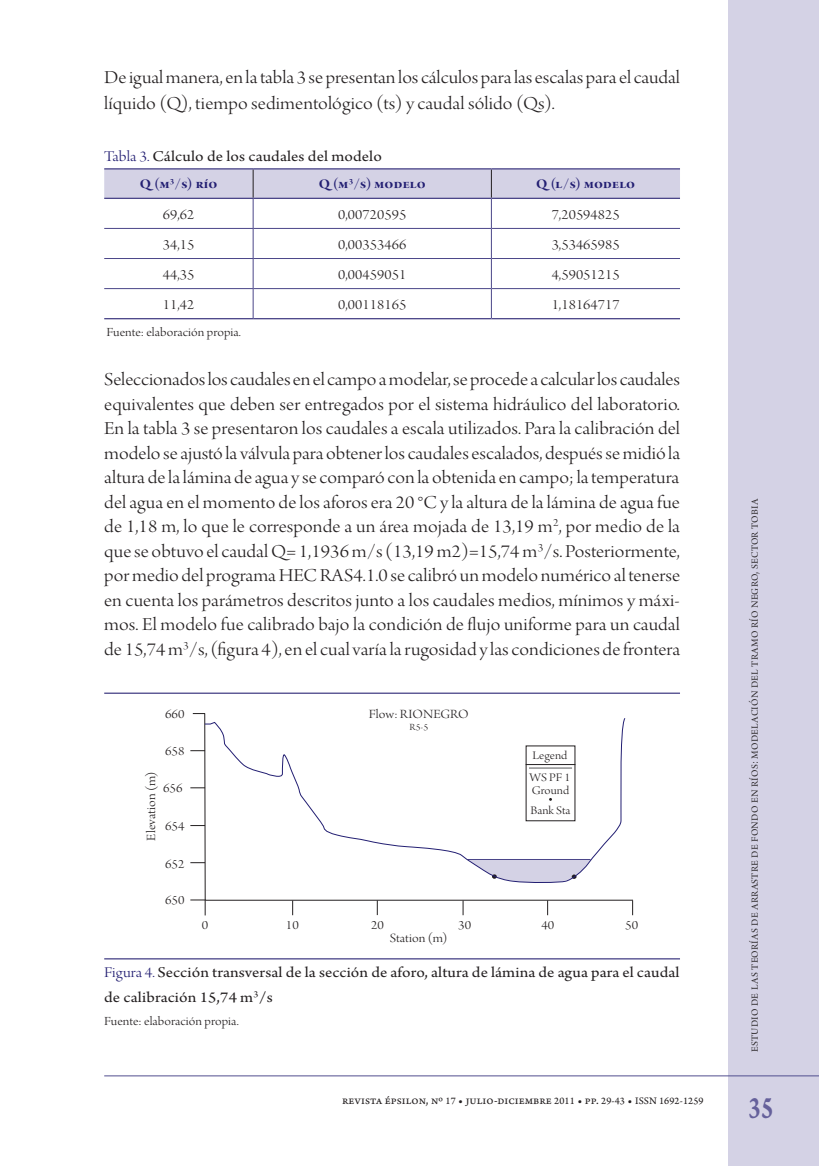
<style>
.page{position:relative;width:819px;height:1166px;background:#fff}
.page>*{position:absolute;margin:0;border:0;box-sizing:border-box;transform-origin:0 0}
.t1{font:31.5px "Arno Pro Smbd Caption";color:#65609b;scale:.75 1}
.t2{font:19.25px/24.5px "Arno Pro Light Display";letter-spacing:.005em;color:#231f20;scale:1.1 1}
.t3{font:15.75px/24.5px "Arno Pro";letter-spacing:.005em;color:#231f20;scale:1.1 1}
.t4{font:14.88px "Arno Pro Light Display";letter-spacing:.005em;color:#231f20;scale:1.1 1}
.t5{font:14px "Arno Pro Light Display";letter-spacing:.015em;color:#231f20}
.t6{font:14px "Arno Pro Bold Display";letter-spacing:.015em;color:#221e72;scale:1.1 1}
.t7{font:13.3px "Arno Pro Light Display";letter-spacing:.005em;color:#231f20;scale:1.1 1}
.t8{font:13.12px "Arno Pro Light Display";letter-spacing:.005em;color:#231f20;scale:1.1 1}
.t9{font:12.25px "Arno Pro Sm Text";letter-spacing:.01em;color:#231f20}
.t10{font:12.25px/22.2px "Arno Pro Light Display";letter-spacing:.005em;color:#231f20;scale:1.1 1}
.t11{font:9.97px "Arno Pro Light Display";color:#231f20;scale:1.1 1}
.s1{font-family:"Arno Pro Light Display";color:#221e72}
.s2{font-size:10.5px}
</style>
<div class="page">
<div style="left:728px;top:0;width:91px;height:1166px;background:#d4d2e5"></div>
<hr style="left:104px;top:1075px;width:715px;height:1px;background:#514e8f">
<hr style="left:104px;top:168px;width:149px;height:1px;background:#4b4689">
<hr style="left:253px;top:168px;width:238px;height:1px;background:#4b4689">
<hr style="left:491px;top:168px;width:189px;height:1px;background:#4b4689">
<svg style="left:104px;top:169px;width:576px;height:149px"></svg>
<hr style="left:104px;top:318px;width:149px;height:1px;background:#4b4689">
<hr style="left:253px;top:318px;width:238px;height:1px;background:#4b4689">
<hr style="left:491px;top:318px;width:189px;height:1px;background:#4b4689">
<hr style="left:104px;top:692px;width:576px;height:2px;background:#4b4689">
<hr style="left:104px;top:958px;width:576px;height:1px;background:#4b4689">
<svg style="left:190px;top:862px;width:14px;height:1px"></svg>
<svg style="left:190px;top:787px;width:14px;height:1px"></svg>
<svg style="left:190px;top:750px;width:14px;height:1px"></svg>
<svg style="left:190px;top:825px;width:14px;height:1px"></svg>
<svg style="left:190px;top:899px;width:16px;height:16px"></svg>
<svg style="left:377px;top:901px;width:1px;height:14px"></svg>
<svg style="left:547px;top:901px;width:1px;height:14px"></svg>
<svg style="left:292px;top:901px;width:1px;height:14px"></svg>
<svg style="left:462px;top:901px;width:1px;height:14px"></svg>
<svg style="left:632px;top:901px;width:1px;height:14px"></svg>
<svg style="left:204px;top:713px;width:429px;height:188px"></svg>
<svg style="left:204px;top:717px;width:422px;height:167px"></svg>
<p class="t2" style="left:104px;top:65px;width:525px;line-height:26.1px">De igual manera, en la tabla 3 se presentan los cálculos para las escalas para el caudal líquido (Q), tiempo sedimentológico (ts) y caudal sólido (Qs).</p>
<p class="t3" style="left:104px;top:145px;width:254px"><span class="s1">Tabla 3.</span> Cálculo de los caudales del modelo</p>
<p class="t6" style="left:140px;top:176px;width:72px">Q (m<sup>3</sup>/s) río</p>
<p class="t6" style="left:319px;top:176px;width:99px">Q (m<sup>3</sup>/s) modelo</p>
<p class="t6" style="left:536px;top:176px;width:92px">Q (l/s) modelo</p>
<p class="t4" style="left:163px;top:206px;width:30px">69,62</p>
<p class="t4" style="left:338px;top:206px;width:63px">0,00720595</p>
<p class="t4" style="left:551px;top:206px;width:63px">7,20594825</p>
<p class="t4" style="left:163px;top:236px;width:30px">34,15</p>
<p class="t4" style="left:338px;top:236px;width:63px">0,00353466</p>
<p class="t4" style="left:551px;top:236px;width:63px">3,53465985</p>
<p class="t4" style="left:163px;top:266px;width:30px">44,35</p>
<p class="t4" style="left:338px;top:266px;width:63px">0,00459051</p>
<p class="t4" style="left:551px;top:266px;width:63px">4,59051215</p>
<p class="t4" style="left:163px;top:296px;width:30px">11,42</p>
<p class="t4" style="left:338px;top:296px;width:63px">0,00118165</p>
<p class="t4" style="left:551px;top:296px;width:63px">1,18164717</p>
<p class="t8" style="left:106px;top:325px;width:124px">Fuente: elaboración propia.</p>
<p class="t2" style="left:104px;top:369px;width:525px;text-align:justify">Seleccionados los caudales en el campo a modelar, se procede a calcular los caudales equivalentes que deben ser entregados por el sistema hidráulico del laboratorio.<br>En la tabla 3 se presentaron los caudales a escala utilizados. Para la calibración del modelo se ajustó la válvula para obtener los caudales escalados, después se midió la altura de la lámina de agua y se comparó con la obtenida en campo; la temperatura del agua en el momento de los aforos era 20 °C y la altura de la lámina de agua fue de 1,18 m, lo que le corresponde a un área mojada de 13,19 m<sup>2</sup>, por medio de la que se obtuvo el caudal Q= 1,1936 m/s (13,19 m2)=15,74 m<sup>3</sup>/s. Posteriormente, por medio del programa HEC RAS4.1.0 se calibró un modelo numérico al tenerse en cuenta los parámetros descritos junto a los caudales medios, mínimos y máxi&shy;mos. El modelo fue calibrado bajo la condición de flujo uniforme para un caudal de 15,74 m<sup>3</sup>/s, (figura 4), en el cual varía la rugosidad y las condiciones de frontera</p>
<p class="t7" style="left:165px;top:707px;width:19px">660</p>
<p class="t7" style="left:165px;top:744px;width:19px">658</p>
<p class="t7" style="left:144px;top:840px;width:64px;rotate:-90deg">Elevation (m)</p>
<p class="t7" style="left:163px;top:781px;width:19px">656</p>
<p class="t7" style="left:165px;top:819px;width:19px">654</p>
<p class="t7" style="left:165px;top:856px;width:19px">652</p>
<p class="t7" style="left:165px;top:892px;width:19px">650</p>
<p class="t7" style="left:369px;top:707px;width:92px">Flow: RIONEGRO</p>
<p class="t11" style="left:409px;top:722px;width:19px">R5-5</p>
<p class="t10" style="left:529px;top:745px;width:39px">Legend<br>WS PF 1</p>
<p class="t10" style="left:530px;top:781px;width:38px;line-height:20.3px">Ground<br>Bank Sta</p>
<p class="t7" style="left:202px;top:917px;width:7px">0</p>
<p class="t7" style="left:286px;top:917px;width:13px">10</p>
<p class="t7" style="left:371px;top:917px;width:13px">20</p>
<p class="t7" style="left:458px;top:917px;width:13px">30</p>
<p class="t7" style="left:541px;top:917px;width:13px">40</p>
<p class="t7" style="left:625px;top:917px;width:13px">50</p>
<p class="t7" style="left:390px;top:931px;width:54px">Station (m)</p>
<p class="t3" style="left:104px;top:961px;width:524px"><span class="s1">Figura 4.</span> Sección transversal de la sección de aforo, altura de lámina de agua para el caudal de calibración 15,74 m<sup>3</sup>/s</p>
<p class="t8" style="left:104px;top:1014px;width:124px">Fuente: elaboración propia.</p>
<p class="t9" style="left:342px;top:1093px;width:363px">revista épsilon, nº <span class="s2">17</span> • julio-diciembre <span class="s2">2011</span> • pp. <span class="s2">29-43</span> • <span class="s2">ISSN 1692-1259</span></p>
<p class="t5" style="left:746px;top:1052px;width:555px;rotate:-90deg">estudio de las teorías de arrastre de fondo en ríos: modelación del tramo río negro, sector tobia</p>
<h1 class="t1" style="left:748px;top:1088px;width:34px">35</h1>
</div>
